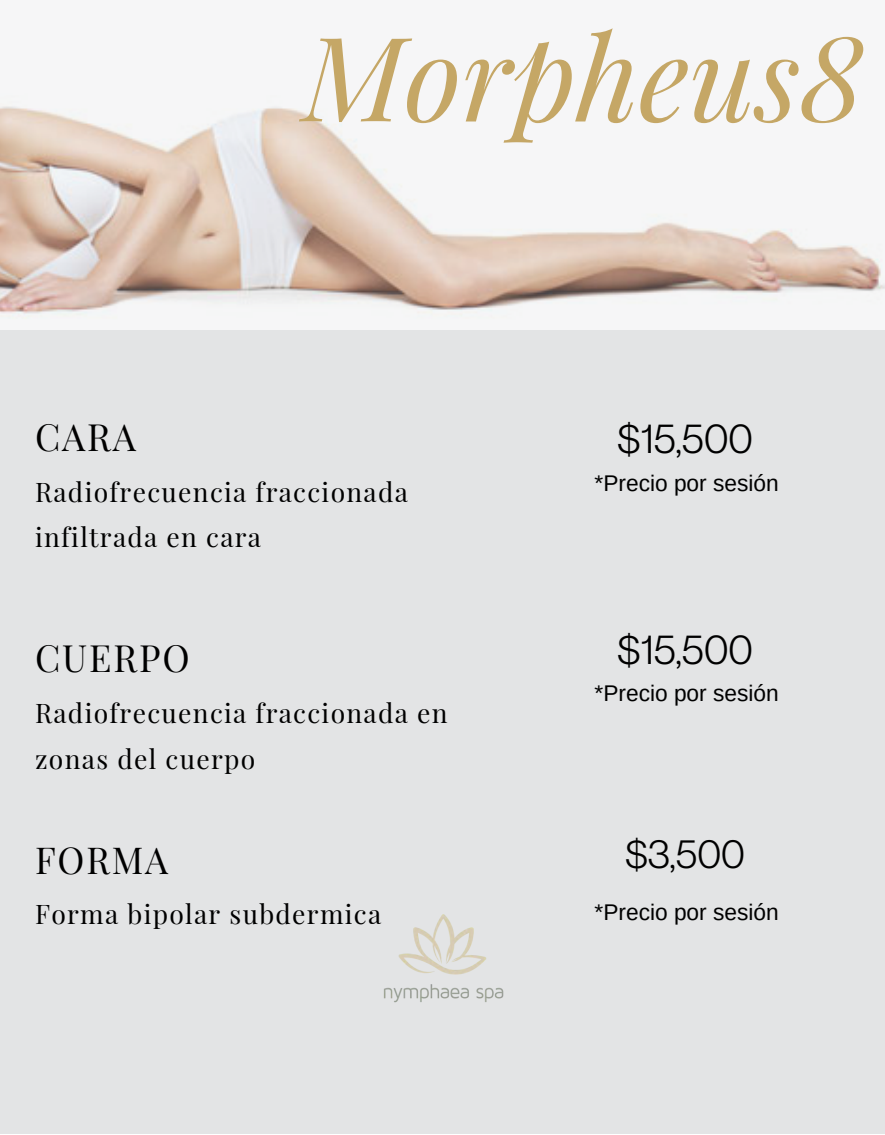
<style>
.page{position:relative;width:885px;height:1135px;background:#fff}
.page>*{position:absolute;margin:0;border:0;box-sizing:border-box;transform-origin:0 0}
.t1{font:italic 117.25px "Playfair Display";color:#c5a766}
.t2{font:41px "Neue Montreal";color:#000}
.t3{font:40px "Neue Montreal";color:#000}
.t4{font:36.75px "Playfair Display";letter-spacing:.05em;color:#000}
.t5{font:36.5px "Playfair Display";letter-spacing:.05em;color:#000}
.t6{font:26.5px/45.8px "Playfair Display";letter-spacing:.05em;color:#000}
.t7{font:22.75px "Arimo";color:#000}
</style>
<div class="page">
<div style="left:0;top:0;width:884px;height:1133px;background:#e3e4e5"></div>
<img style="left:0;top:0;width:884px;height:329px">
<img style="left:383px;top:914px;width:121px;height:89px">
<p class="t1" style="left:303px;top:-5px;width:563px">Morpheus8</p>
<p class="t4" style="left:35px;top:411px;width:103px">CARA</p>
<p class="t6" style="left:35px;top:468px;width:374px">Radiofrecuencia fraccionada infiltrada en cara</p>
<p class="t4" style="left:35px;top:632px;width:156px">CUERPO</p>
<p class="t6" style="left:35px;top:689px;width:414px">Radiofrecuencia fraccionada en zonas del cuerpo</p>
<p class="t5" style="left:35px;top:834px;width:135px">FORMA</p>
<p class="t6" style="left:35px;top:890px;width:348px">Forma bipolar subdermica</p>
<p class="t2" style="left:618px;top:413px;width:137px">$15,500</p>
<p class="t7" style="left:595px;top:470px;width:186px">*Precio por sesión</p>
<p class="t2" style="left:618px;top:624px;width:137px">$15,500</p>
<p class="t7" style="left:595px;top:680px;width:186px">*Precio por sesión</p>
<p class="t3" style="left:626px;top:828px;width:121px">$3,500</p>
<p class="t7" style="left:595px;top:899px;width:186px">*Precio por sesión</p>
</div>
